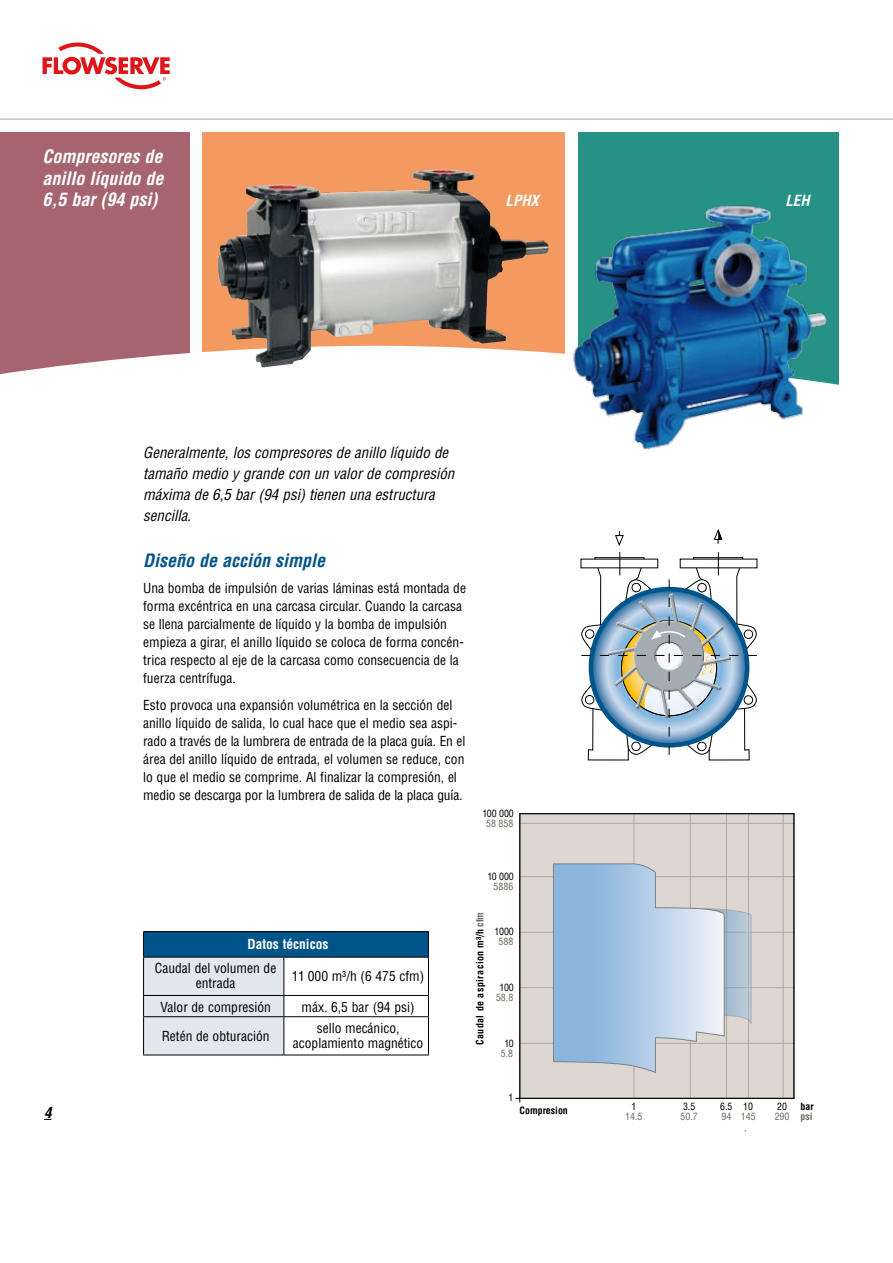
<style>
.page{position:relative;width:893px;height:1263px;background:#fff}
.page>*{position:absolute;margin:0;border:0;box-sizing:border-box;transform-origin:0 0}
.t1{font:italic 700 condensed 18px/21.6px "Helvetica LT Std";color:#fff;text-align:justify}
.t2{font:italic 700 condensed 18px "Helvetica LT Std";color:#005489}
.t3{font:italic condensed 15px/21px "Helvetica LT Std";color:#000}
.t4{font:italic 700 condensed 15px "Helvetica LT Std";color:#fff}
.t5{font:italic 700 condensed 15px "Helvetica LT Std";color:#000}
.t6{font:condensed 13.5px/18px "Helvetica LT Std";color:#000}
.t7{font:700 condensed 13.5px "Helvetica LT Std";color:#fff}
.t8{font:condensed 9.9px "Helvetica LT Std";color:#000}
.t9{font:condensed 9.9px "Helvetica LT Std";color:#686b5a}
.t10{font:700 condensed 9.9px "Helvetica LT Std";letter-spacing:.05em;color:#000}
.t11{font:700 condensed 9.9px "Helvetica LT Std";color:#000}
.t12{font:condensed 9.9px "Helvetica LT Std";color:#676d71}
.t13{font:700 condensed 9.9px "Helvetica LT Std";color:#686b5a}
.s1{color:#686b5a}
</style>
<div class="page">
<hr style="left:0;top:119px;width:893px;height:1px;background:#aaa097">
<svg style="left:43px;top:43px;width:127px;height:46px"></svg>
<div style="left:202px;top:132px;width:363px;height:236px;background:#f39a60"></div>
<div style="left:579px;top:132px;width:260px;height:258px;background:#269185"></div>
<div style="left:0;top:132px;width:189px;height:254px;background:#a5646e"></div>
<svg style="left:615px;top:531px;width:9px;height:15px"></svg>
<svg style="left:713px;top:529px;width:9px;height:15px"></svg>
<svg style="left:581px;top:552px;width:176px;height:209px"></svg>
<svg style="left:0;top:346px;width:839px;height:44px"></svg>
<img style="left:217px;top:170px;width:307px;height:198px">
<img style="left:570px;top:201px;width:261px;height:249px">
<div style="left:144px;top:932px;width:284px;height:25px;background:#005489"></div>
<hr style="left:143px;top:931px;width:141px;height:1px;background:#000">
<hr style="left:284px;top:931px;width:145px;height:1px;background:#000">
<svg style="left:428px;top:932px;width:1px;height:25px"></svg>
<hr style="left:284px;top:957px;width:145px;height:1px;background:#000">
<hr style="left:428px;top:957px;width:1px;height:38px;background:#000">
<hr style="left:284px;top:995px;width:145px;height:1px;background:#000">
<svg style="left:143px;top:932px;width:141px;height:122px"></svg>
<svg style="left:428px;top:996px;width:1px;height:20px"></svg>
<hr style="left:143px;top:1016px;width:141px;height:1px;background:#000">
<hr style="left:143px;top:1017px;width:1px;height:37px;background:#000">
<hr style="left:284px;top:1016px;width:145px;height:1px;background:#000">
<hr style="left:283px;top:1017px;width:1px;height:37px;background:#000">
<hr style="left:428px;top:1017px;width:1px;height:37px;background:#000">
<hr style="left:143px;top:1054px;width:141px;height:1px;background:#000">
<hr style="left:284px;top:1054px;width:145px;height:1px;background:#000">
<div style="left:520px;top:814px;width:274px;height:284px;background:#ddd7d2"></div>
<hr style="left:519px;top:814px;width:1px;height:288px;background:#000">
<hr style="left:516px;top:1098px;width:278px;height:1px;background:#000">
<hr style="left:793px;top:814px;width:1px;height:284px;background:#000">
<hr style="left:520px;top:813px;width:274px;height:1px;background:#000">
<hr style="left:783px;top:814px;width:1px;height:284px;background:#cec6bf">
<hr style="left:748px;top:814px;width:1px;height:284px;background:#cec6bf">
<hr style="left:726px;top:814px;width:1px;height:284px;background:#cec6bf">
<hr style="left:520px;top:876px;width:275px;height:1px;background:#cec6bf">
<hr style="left:520px;top:932px;width:275px;height:1px;background:#cec6bf">
<hr style="left:520px;top:987px;width:275px;height:1px;background:#cec6bf">
<hr style="left:520px;top:823px;width:275px;height:1px;background:#cec6bf">
<hr style="left:520px;top:1043px;width:274px;height:1px;background:#cec6bf">
<hr style="left:690px;top:814px;width:1px;height:284px;background:#cec6bf">
<hr style="left:634px;top:814px;width:1px;height:284px;background:#cec6bf">
<svg style="left:553px;top:863px;width:198px;height:210px"></svg>
<h1 class="t1" style="left:43px;top:146px;width:122px">Compresores de anillo líquido de 6,5 bar (94 psi)</h1>
<p class="t4" style="left:505px;top:191px;width:35px">LPHX</p>
<p class="t4" style="left:785px;top:191px;width:26px">LEH</p>
<p class="t5" style="left:44px;top:1103px;width:9px">4</p>
<p class="t3" style="left:143px;top:442px;width:313px">Generalmente, los compresores de anillo líquido de tamaño medio y grande con un valor de compresión máxima de 6,5 bar (94 psi) tienen una estructura sencilla.</p>
<h1 class="t2" style="left:143px;top:549px;width:183px">Diseño de acción simple</h1>
<p class="t6" style="left:143px;top:579px;width:324px">Una bomba de impulsión de varias láminas está montada de forma excéntrica en una carcasa circular. Cuando la carcasa se llena parcialmente de líquido y la bomba de impulsión empieza a girar, el anillo líquido se coloca de forma concén&shy;trica respecto al eje de la carcasa como consecuencia de la fuerza centrífuga.</p>
<p class="t6" style="left:143px;top:696px;width:324px">Esto provoca una expansión volumétrica en la sección del anillo líquido de salida, lo cual hace que el medio sea aspi&shy;rado a través de la lumbrera de entrada de la placa guía. En el área del anillo líquido de entrada, el volumen se reduce, con lo que el medio se comprime. Al finalizar la compresión, el medio se descarga por la lumbrera de salida de la placa guía.</p>
<p class="t8" style="left:482px;top:808px;width:33px">100 000</p>
<p class="t9" style="left:486px;top:817px;width:29px">58 858</p>
<p class="t7" style="left:247px;top:936px;width:82px">Datos técnicos</p>
<p class="t6" style="left:155px;top:961px;width:123px;line-height:15px;text-align:center">Caudal del volumen de entrada</p>
<p class="t6" style="left:292px;top:967px;width:134px">11 000 m³/h (6 475 cfm)</p>
<p class="t6" style="left:160px;top:997px;width:112px">Valor de compresión</p>
<p class="t6" style="left:302px;top:997px;width:115px">máx. 6,5 bar (94 psi)</p>
<p class="t6" style="left:162px;top:1027px;width:109px">Retén de obturación</p>
<p class="t6" style="left:293px;top:1020px;width:132px;line-height:15px;text-align:center">sello mecánico, acoplamiento magnético</p>
<p class="t8" style="left:487px;top:870px;width:28px">10 000</p>
<p class="t9" style="left:494px;top:880px;width:21px">5886</p>
<p class="t8" style="left:495px;top:925px;width:21px">1000</p>
<p class="t9" style="left:498px;top:935px;width:16px">588</p>
<p class="t8" style="left:499px;top:981px;width:16px">100</p>
<p class="t9" style="left:496px;top:991px;width:19px">58.8</p>
<p class="t8" style="left:504px;top:1037px;width:11px">10</p>
<p class="t12" style="left:501px;top:1047px;width:14px">5.8</p>
<p class="t8" style="left:509px;top:1092px;width:6px">1</p>
<p class="t10" style="left:474px;top:1045px;width:135px;rotate:-90deg">Caudal de aspiracion m<sup>3</sup>/h <span class="s1">cfm</span></p>
<p class="t11" style="left:520px;top:1104px;width:50px">Compresion</p>
<p class="t8" style="left:631px;top:1100px;width:6px">1</p>
<p class="t9" style="left:625px;top:1110px;width:19px">14.5</p>
<p class="t8" style="left:683px;top:1100px;width:14px">3.5</p>
<p class="t9" style="left:681px;top:1110px;width:19px">50.7</p>
<p class="t8" style="left:720px;top:1100px;width:14px">6.5</p>
<p class="t9" style="left:721px;top:1110px;width:11px">94</p>
<p class="t8" style="left:743px;top:1100px;width:11px">10</p>
<p class="t9" style="left:741px;top:1110px;width:16px">145</p>
<p class="t8" style="left:777px;top:1100px;width:11px">20</p>
<p class="t9" style="left:775px;top:1110px;width:16px">290</p>
<p class="t10" style="left:801px;top:1100px;width:15px">bar</p>
<p class="t13" style="left:801px;top:1110px;width:14px">psi</p>
</div>
